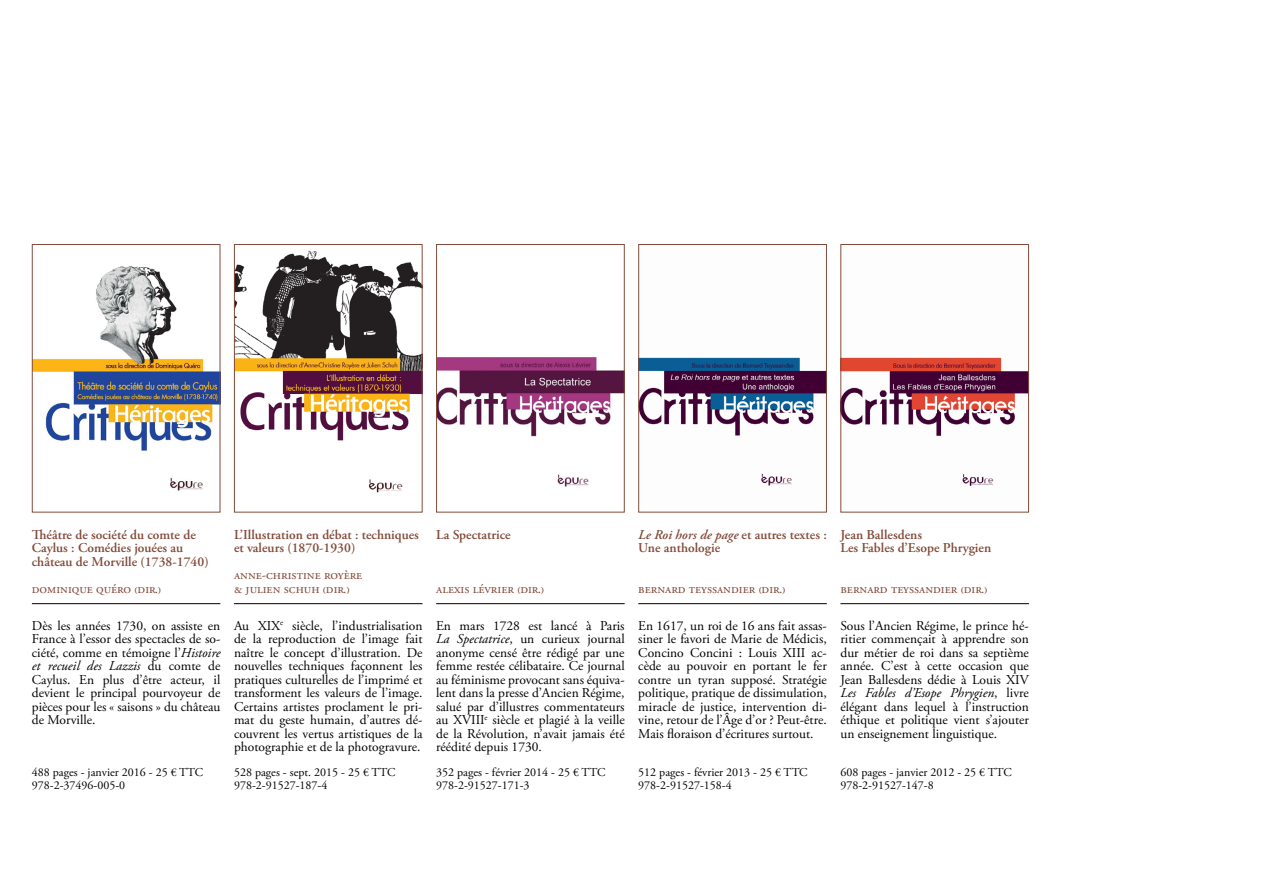
<style>
.page{position:relative;width:1263px;height:893px;background:#fff}
.page>*{position:absolute;margin:0;border:0;box-sizing:border-box;transform-origin:0 0}
.t1{font:13.5px/13.5px "Adobe Garamond Pro";color:#000;text-align:justify}
.t2{font:600 13.5px/13.5px "Adobe Garamond Pro";color:#824b3b}
.t3{font:13.5px/13.5px "Adobe Garamond Pro";color:#824b3b}
.t4{font:12px "Adobe Garamond Pro";color:#000}
.s1{font-style:italic}
</style>
<div class="page">
<img style="left:34px;top:266px;width:184px;height:225px">
<div style="left:32px;top:244px;width:188px;height:268px;border:1px solid #824b3b"></div>
<hr style="left:32px;top:603px;width:188px;height:1px;background:#000">
<img style="left:236px;top:250px;width:184px;height:243px">
<div style="left:234px;top:244px;width:188px;height:268px;border:1px solid #824b3b"></div>
<hr style="left:234px;top:603px;width:188px;height:1px;background:#000">
<img style="left:438px;top:357px;width:185px;height:130px">
<div style="left:436px;top:244px;width:189px;height:268px;border:1px solid #824b3b"></div>
<hr style="left:436px;top:603px;width:189px;height:1px;background:#000">
<img style="left:640px;top:357px;width:185px;height:129px">
<div style="left:638px;top:244px;width:189px;height:268px;border:1px solid #824b3b"></div>
<hr style="left:638px;top:603px;width:189px;height:1px;background:#000">
<img style="left:842px;top:357px;width:185px;height:129px">
<div style="left:840px;top:244px;width:189px;height:268px;border:1px solid #824b3b"></div>
<hr style="left:840px;top:603px;width:189px;height:1px;background:#000">
<p class="t2" style="left:32px;top:528px;width:178px">Théâtre de société du comte de<br>Caylus : Comédies jouées au château de Morville (1738-1740)</p>
<p class="t3" style="left:32px;top:582px;width:131px">dominique quéro (dir.)</p>
<p class="t2" style="left:234px;top:528px;width:186px">L’Illustration en débat : techniques et valeurs (1870-1930)</p>
<p class="t3" style="left:234px;top:569px;width:130px">anne-christine royère &amp; julien schuh (dir.)</p>
<p class="t2" style="left:436px;top:528px;width:76px">La Spectatrice</p>
<p class="t3" style="left:436px;top:582px;width:109px">alexis lévrier (dir.)</p>
<p class="t2" style="left:638px;top:528px;width:190px"><span class="s1">Le Roi hors de page</span> et autres textes :<br>Une anthologie</p>
<p class="t3" style="left:638px;top:582px;width:149px">bernard teyssandier (dir.)</p>
<p class="t2" style="left:840px;top:528px;width:152px">Jean Ballesdens<br>Les Fables d’Esope Phrygien</p>
<p class="t3" style="left:840px;top:582px;width:149px">bernard teyssandier (dir.)</p>
<p class="t1" style="left:32px;top:619px;width:190px">Dès les années 1730, on assiste en France à l’essor des spectacles de so&shy;ciété, comme en témoigne l’<span class="s1">Histoire et recueil des Lazzis</span> du comte de Caylus. En plus d’être acteur, il devient le principal pourvoyeur de pièces pour les « saisons » du château de Morville.</p>
<p class="t4" style="left:32px;top:765px;width:173px">488 pages - janvier 2016 - 25 € TTC</p>
<p class="t4" style="left:32px;top:778px;width:95px">978-2-37496-005-0</p>
<p class="t1" style="left:234px;top:619px;width:190px">Au XIX<sup>e</sup> siècle, l’industrialisation de la reproduction de l’image fait naître le concept d’illustration. De nouvelles techniques façonnent les pratiques culturelles de l’imprimé et transforment les valeurs de l’image.<br>Certains artistes proclament le pri&shy;mat du geste humain, d’autres dé&shy;couvrent les vertus artistiques de la photographie et de la photogravure.</p>
<p class="t4" style="left:234px;top:778px;width:95px">978-2-91527-187-4</p>
<p class="t4" style="left:234px;top:765px;width:163px">528 pages - sept. 2015 - 25 € TTC</p>
<p class="t1" style="left:436px;top:619px;width:190px">En mars 1728 est lancé à Paris <span class="s1">La Spectatrice</span>, un curieux journal anonyme censé être rédigé par une femme restée célibataire. Ce journal au féminisme provocant sans équiva&shy;lent dans la presse d’Ancien Régime, salué par d’illustres commentateurs au XVIII<sup>e</sup> siècle et plagié à la veille de la Révolution, n’avait jamais été réédité depuis 1730.</p>
<p class="t4" style="left:436px;top:778px;width:95px">978-2-91527-171-3</p>
<p class="t4" style="left:436px;top:765px;width:171px">352 pages - février 2014 - 25 € TTC</p>
<p class="t1" style="left:638px;top:619px;width:190px">En 1617, un roi de 16 ans fait assas&shy;siner le favori de Marie de Médicis, Concino Concini : Louis XIII ac&shy;cède au pouvoir en portant le fer contre un tyran supposé. Stratégie politique, pratique de dissimulation, miracle de justice, intervention di&shy;vine, retour de l’Âge d’or ? Peut-être.<br>Mais floraison d’écritures surtout.</p>
<p class="t4" style="left:638px;top:765px;width:171px">512 pages - février 2013 - 25 € TTC</p>
<p class="t4" style="left:638px;top:778px;width:95px">978-2-91527-158-4</p>
<p class="t1" style="left:840px;top:619px;width:190px">Sous l’Ancien Régime, le prince hé&shy;ritier commençait à apprendre son dur métier de roi dans sa septième année. C’est à cette occasion que Jean Ballesdens dédie à Louis XIV <span class="s1">Les Fables d’Esope Phrygien</span>, livre élégant dans lequel à l’instruction éthique et politique vient s’ajouter un enseignement linguistique.</p>
<p class="t4" style="left:840px;top:778px;width:95px">978-2-91527-147-8</p>
<p class="t4" style="left:840px;top:765px;width:173px">608 pages - janvier 2012 - 25 € TTC</p>
</div>
